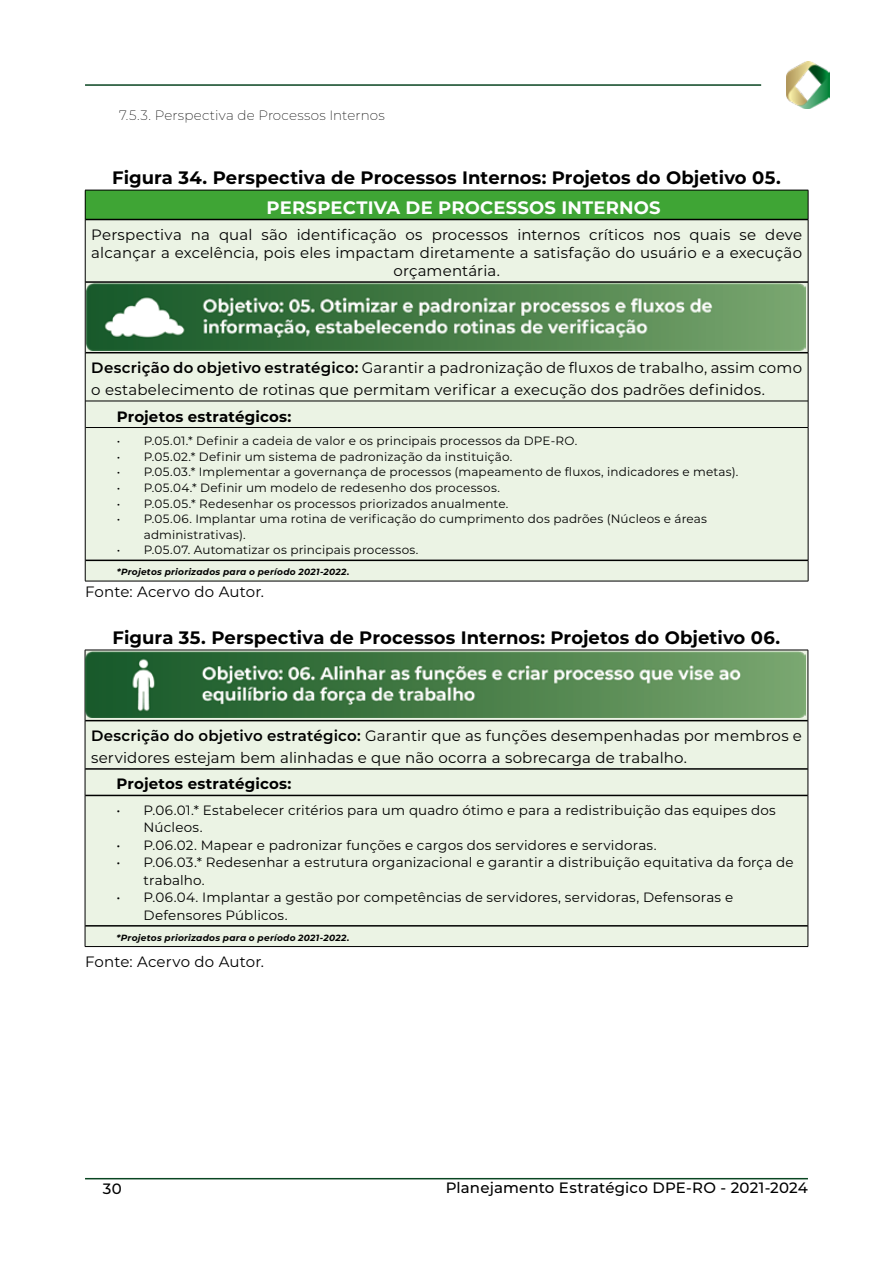
<style>
.page{position:relative;width:893px;height:1263px;background:#fff}
.page>*{position:absolute;margin:0;border:0;box-sizing:border-box;transform-origin:0 0}
.t1{font:700 18px "Montserrat";letter-spacing:.005em;color:#000}
.t2{font:700 18px "Montserrat";letter-spacing:.01em;color:#fff}
.t3{font:15px/18px "Montserrat";letter-spacing:.01em;color:#000}
.t4{font:700 15px "Montserrat";letter-spacing:.01em;color:#000}
.t5{font:500 15px "Montserrat";letter-spacing:.01em;color:#000}
.t6{font:13.5px/17.5px "Montserrat";letter-spacing:.01em;color:#000}
.t7{font:200 13.5px "Montserrat";letter-spacing:.01em;color:#000}
.t8{font:12px/15.6px "Montserrat";letter-spacing:.015em;color:#000}
.t9{font:italic 700 9px "Montserrat";letter-spacing:.03em;color:#000}
.s1{font-weight:600}
</style>
<div class="page">
<hr style="left:85px;top:84px;width:676px;height:2px;background:#094521">
<hr style="left:85px;top:1178px;width:723px;height:1px;background:#094521">
<img style="left:787px;top:62px;width:42px;height:46px">
<div style="left:85px;top:190px;width:723px;height:29px;background:#3fa535"></div>
<div style="left:86px;top:220px;width:722px;height:361px;background:#ebf3e4"></div>
<hr style="left:85px;top:190px;width:723px;height:1px;background:#000">
<svg style="left:85px;top:190px;width:1px;height:29px"></svg>
<svg style="left:808px;top:190px;width:1px;height:29px"></svg>
<hr style="left:85px;top:219px;width:1px;height:63px;background:#000">
<hr style="left:808px;top:219px;width:1px;height:63px;background:#000">
<hr style="left:85px;top:282px;width:1px;height:71px;background:#000">
<hr style="left:808px;top:282px;width:1px;height:71px;background:#000">
<hr style="left:85px;top:353px;width:1px;height:48px;background:#000">
<hr style="left:808px;top:353px;width:1px;height:48px;background:#000">
<svg style="left:85px;top:402px;width:1px;height:25px"></svg>
<svg style="left:808px;top:401px;width:1px;height:26px"></svg>
<hr style="left:85px;top:427px;width:1px;height:133px;background:#000">
<hr style="left:808px;top:427px;width:1px;height:133px;background:#000">
<svg style="left:85px;top:561px;width:1px;height:20px"></svg>
<svg style="left:808px;top:560px;width:1px;height:21px"></svg>
<hr style="left:85px;top:581px;width:723px;height:1px;background:#000">
<hr style="left:85px;top:219px;width:723px;height:1px;background:#000">
<hr style="left:85px;top:281px;width:723px;height:2px;background:#000">
<hr style="left:85px;top:352px;width:723px;height:1px;background:#000">
<hr style="left:85px;top:560px;width:723px;height:1px;background:#000">
<hr style="left:85px;top:401px;width:723px;height:1px;background:#000">
<hr style="left:85px;top:427px;width:723px;height:1px;background:#000">
<img style="left:86px;top:284px;width:720px;height:66px">
<div style="left:86px;top:651px;width:722px;height:295px;background:#ebf3e4"></div>
<hr style="left:85px;top:650px;width:723px;height:1px;background:#000">
<hr style="left:85px;top:650px;width:1px;height:71px;background:#000">
<hr style="left:808px;top:650px;width:1px;height:71px;background:#000">
<hr style="left:85px;top:721px;width:1px;height:48px;background:#000">
<hr style="left:808px;top:721px;width:1px;height:48px;background:#000">
<svg style="left:85px;top:770px;width:1px;height:25px"></svg>
<svg style="left:808px;top:769px;width:1px;height:26px"></svg>
<hr style="left:85px;top:795px;width:1px;height:131px;background:#000">
<hr style="left:808px;top:795px;width:1px;height:131px;background:#000">
<svg style="left:85px;top:926px;width:1px;height:20px"></svg>
<svg style="left:808px;top:926px;width:1px;height:20px"></svg>
<hr style="left:85px;top:946px;width:723px;height:1px;background:#000">
<hr style="left:85px;top:720px;width:723px;height:1px;background:#000">
<hr style="left:85px;top:768px;width:723px;height:2px;background:#000">
<hr style="left:85px;top:795px;width:723px;height:1px;background:#000">
<hr style="left:85px;top:925px;width:723px;height:1px;background:#000">
<img style="left:86px;top:651px;width:720px;height:67px">
<p class="t7" style="left:119px;top:106px;width:267px">7.5.3. Perspectiva de Processos Internos</p>
<p class="t1" style="left:112px;top:165px;width:670px">Figura 34. Perspectiva de Processos Internos: Projetos do Objetivo 05.</p>
<p class="t2" style="left:267px;top:194px;width:396px">PERSPECTIVA DE PROCESSOS INTERNOS</p>
<p class="t3" style="left:91px;top:225px;width:712px;text-align:center">Perspectiva na qual são identificação os processos internos críticos nos quais se deve alcançar a excelência, pois eles impactam diretamente a satisfação do usuário e a execução orçamentária.</p>
<p class="t3" style="left:91px;top:356px;width:712px;line-height:21.8px"><span class="s1">Descrição do objetivo estratégico:</span> Garantir a padronização de fluxos de trabalho, assim como o estabelecimento de rotinas que permitam verificar a execução dos padrões definidos.</p>
<p class="t4" style="left:117px;top:405px;width:176px">Projetos estratégicos:</p>
<p class="t8" style="left:117px;top:433px;width:462px">• P.05.01.* Definir a cadeia de valor e os principais processos da DPE-RO.</p>
<p class="t8" style="left:117px;top:448px;width:397px">• P.05.02.* Definir um sistema de padronização da instituição.</p>
<p class="t8" style="left:117px;top:464px;width:623px">• P.05.03.* Implementar a governança de processos (mapeamento de fluxos, indicadores e metas).</p>
<p class="t8" style="left:117px;top:479px;width:385px">• P.05.04.* Definir um modelo de redesenho dos processos.</p>
<p class="t8" style="left:117px;top:495px;width:393px">• P.05.05.* Redesenhar os processos priorizados anualmente.</p>
<p class="t8" style="left:144px;top:511px;width:565px;text-indent:-27px">• P.05.06. Implantar uma rotina de verificação do cumprimento dos padrões (Núcleos e áreas administrativas).</p>
<p class="t8" style="left:117px;top:542px;width:303px">• P.05.07. Automatizar os principais processos.</p>
<p class="t9" style="left:117px;top:565px;width:234px">*Projetos priorizados para o período 2021-2022.</p>
<p class="t3" style="left:85px;top:582px;width:180px">Fonte: Acervo do Autor.</p>
<p class="t1" style="left:113px;top:624px;width:669px">Figura 35. Perspectiva de Processos Internos: Projetos do Objetivo 06.</p>
<p class="t3" style="left:91px;top:724px;width:712px;line-height:21.8px"><span class="s1">Descrição do objetivo estratégico:</span> Garantir que as funções desempenhadas por membros e servidores estejam bem alinhadas e que não ocorra a sobrecarga de trabalho.</p>
<p class="t4" style="left:117px;top:773px;width:176px">Projetos estratégicos:</p>
<p class="t6" style="left:144px;top:800px;width:634px;text-indent:-27px">• P.06.01.* Estabelecer critérios para um quadro ótimo e para a redistribuição das equipes dos<br>Núcleos.</p>
<p class="t6" style="left:117px;top:835px;width:541px">• P.06.02. Mapear e padronizar funções e cargos dos servidores e servidoras.</p>
<p class="t6" style="left:144px;top:853px;width:652px;text-indent:-27px">• P.06.03.* Redesenhar a estrutura organizacional e garantir a distribuição equitativa da força de trabalho.</p>
<p class="t6" style="left:144px;top:888px;width:591px;text-indent:-27px">• P.06.04. Implantar a gestão por competências de servidores, servidoras, Defensoras e<br>Defensores Públicos.</p>
<p class="t9" style="left:117px;top:931px;width:234px">*Projetos priorizados para o período 2021-2022.</p>
<p class="t3" style="left:85px;top:952px;width:180px">Fonte: Acervo do Autor.</p>
<p class="t5" style="left:103px;top:1178px;width:20px">30</p>
<p class="t5" style="left:446px;top:1177px;width:364px">Planejamento Estratégico DPE-RO - 2021-2024</p>
</div>
